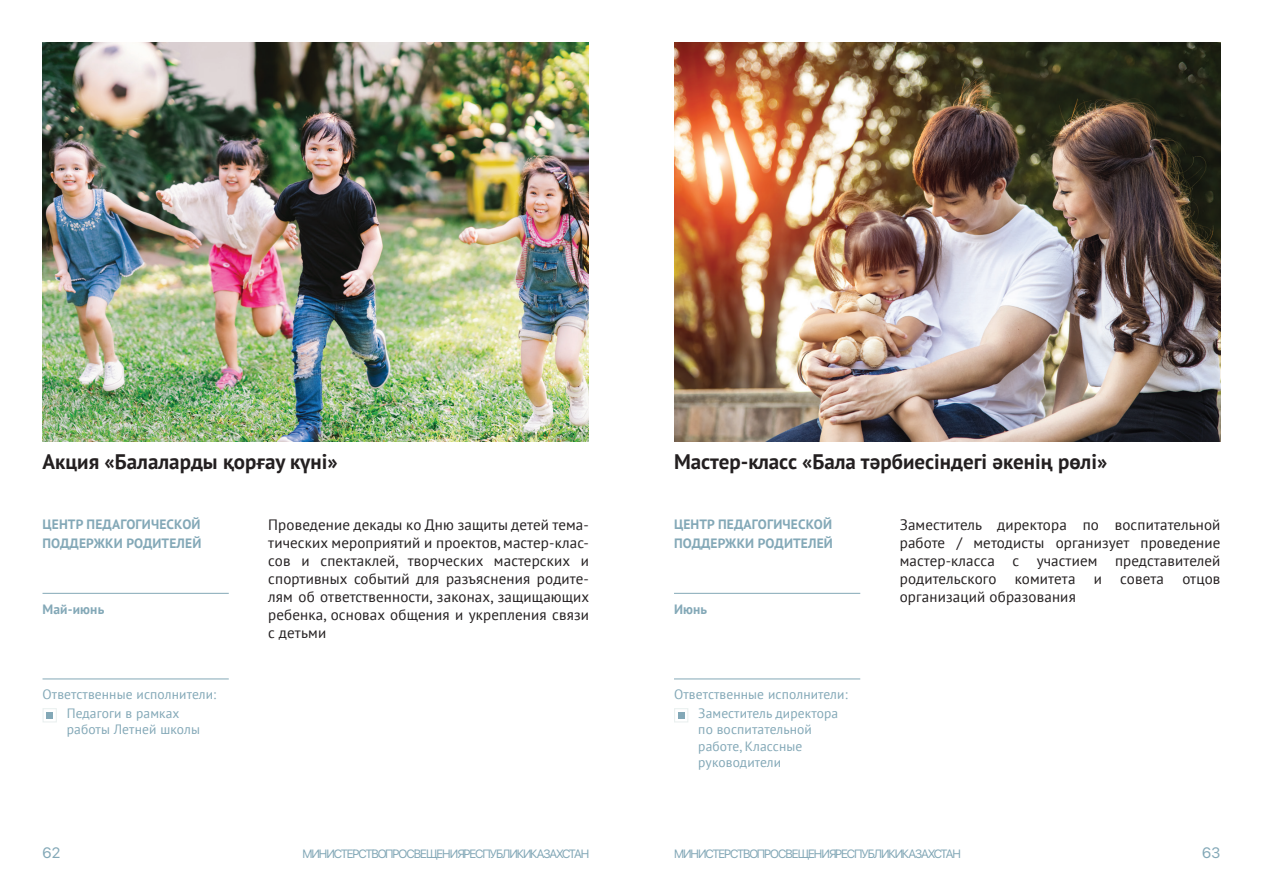
<style>
.page{position:relative;width:1263px;height:893px;background:#fff}
.page>*{position:absolute;margin:0;border:0;box-sizing:border-box;transform-origin:0 0}
.t1{font:700 21px "PT Sans";color:#231f20}
.t2{font:15px/18px "PT Sans";letter-spacing:.01em;color:#231f20;text-align:justify}
.t3{font:15px "SF Pro";color:#83a8b7}
.t4{font:13.5px/16.2px "PT Sans";letter-spacing:.01em;color:#83a8b7}
.t5{font:700 13.5px/19.5px "PT Sans";letter-spacing:.01em;color:#83a8b7}
.t6{font:12px "SF Pro";letter-spacing:-.085em;color:#83a8b7}
</style>
<div class="page">
<img style="left:43px;top:43px;width:546px;height:399px">
<div style="left:43px;top:708px;width:14px;height:14px;border:1px solid #eaf0ef"></div>
<div style="left:46px;top:712px;width:7px;height:7px;background:#83a8b7"></div>
<hr style="left:43px;top:679px;width:186px;height:1px;background:#83a8b7">
<hr style="left:43px;top:593px;width:186px;height:1px;background:#83a8b7">
<img style="left:674px;top:43px;width:546px;height:399px">
<div style="left:674px;top:708px;width:14px;height:14px;border:1px solid #eaf0ef"></div>
<div style="left:678px;top:712px;width:7px;height:7px;background:#83a8b7"></div>
<hr style="left:674px;top:679px;width:186px;height:1px;background:#83a8b7">
<hr style="left:674px;top:593px;width:186px;height:1px;background:#83a8b7">
<h1 class="t1" style="left:43px;top:448px;width:297px">Акция «Балаларды қорғау күні»</h1>
<h1 class="t1" style="left:674px;top:448px;width:435px">Мастер-класс «Бала тәрбиесіндегі әкенің рөлі»</h1>
<p class="t5" style="left:43px;top:514px;width:160px">ЦЕНТР ПЕДАГОГИЧЕСКОЙ<br>ПОДДЕРЖКИ РОДИТЕЛЕЙ</p>
<p class="t5" style="left:43px;top:599px;width:63px">Май-июнь</p>
<p class="t2" style="left:268px;top:515px;width:323px">Проведение декады ко Дню защиты детей тема&shy;тических мероприятий и проектов, мастер-клас&shy;сов и спектаклей, творческих мастерских и спортивных событий для разъяснения родите&shy;лям об ответственности, законах, защищающих ребенка, основах общения и укрепления связи с детьми</p>
<p class="t5" style="left:674px;top:514px;width:160px">ЦЕНТР ПЕДАГОГИЧЕСКОЙ<br>ПОДДЕРЖКИ РОДИТЕЛЕЙ</p>
<p class="t5" style="left:674px;top:599px;width:35px">Июнь</p>
<p class="t2" style="left:900px;top:515px;width:322px">Заместитель директора по воспитательной работе / методисты организует проведение мастер-класса с участием представителей родительского комитета и совета отцов организаций образования</p>
<p class="t4" style="left:43px;top:685px;width:175px">Ответственные исполнители:</p>
<p class="t4" style="left:674px;top:685px;width:175px">Ответственные исполнители:</p>
<p class="t4" style="left:67px;top:705px;width:135px">Педагоги в рамках работы Летней школы</p>
<p class="t4" style="left:698px;top:705px;width:141px">Заместитель директора по воспитательной работе, Классные руководители</p>
<p class="t3" style="left:43px;top:844px;width:19px">62</p>
<p class="t6" style="left:302px;top:847px;width:288px">МИНИСТЕРСТВО ПРОСВЕЩЕНИЯ РЕСПУБЛИКИ КАЗАХСТАН</p>
<p class="t6" style="left:674px;top:847px;width:288px">МИНИСТЕРСТВО ПРОСВЕЩЕНИЯ РЕСПУБЛИКИ КАЗАХСТАН</p>
<p class="t3" style="left:1202px;top:844px;width:20px">63</p>
</div>
